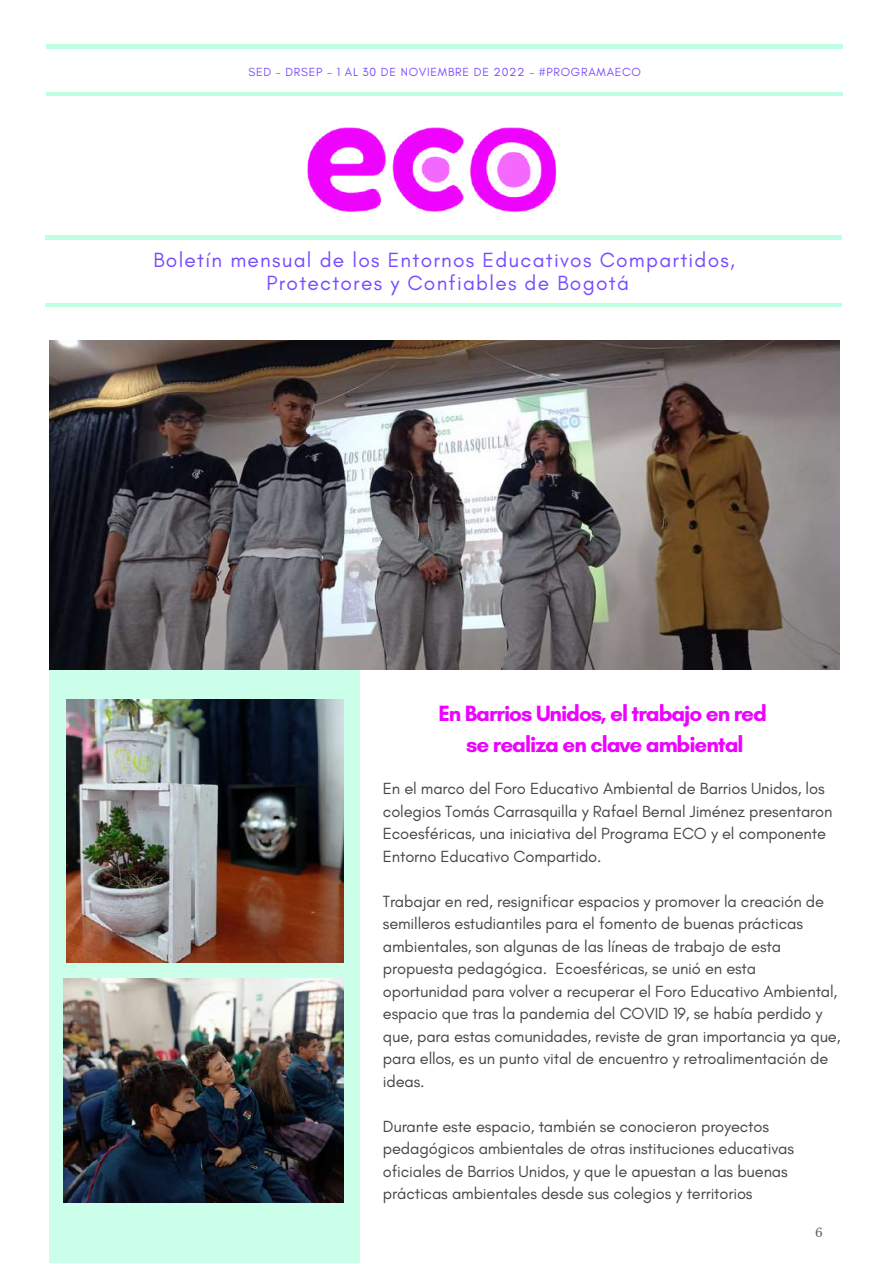
<style>
.page{position:relative;width:893px;height:1264px;background:#fff}
.page>*{position:absolute;margin:0;border:0;box-sizing:border-box;transform-origin:0 0}
.t1{font:700 22.5px/31.5px "Glacial Indifference";letter-spacing:-.045em;color:#ec03ff;text-align:center}
.t2{font:21px/23.5px "Glacial Indifference";letter-spacing:.06em;color:#784bff;text-align:center}
.t3{font:16.5px/22.5px "Glacial Indifference";letter-spacing:-.01em;color:#464544}
.t4{font:12px "Glacial Indifference";letter-spacing:.06em;color:#784bff}
.t5{font:12px "Libre Baskerville";color:#666}
</style>
<div class="page">
<hr style="left:47px;top:92px;width:795px;height:4px;background:#bfffe4">
<hr style="left:47px;top:45px;width:795px;height:3px;background:#7fffc9">
<div style="left:49px;top:631px;width:311px;height:631px;background:#cbffe9"></div>
<img style="left:49px;top:340px;width:790px;height:330px">
<img style="left:307px;top:127px;width:250px;height:86px">
<hr style="left:45px;top:236px;width:796px;height:3px;background:#7fffc9">
<hr style="left:45px;top:303px;width:796px;height:4px;background:#bfffe4">
<img style="left:67px;top:699px;width:276px;height:263px">
<img style="left:64px;top:978px;width:279px;height:224px">
<p class="t4" style="left:248px;top:65px;width:394px">SED - DRSEP - 1 AL 30 DE NOVIEMBRE DE 2022 - #PROGRAMAECO</p>
<p class="t2" style="left:153px;top:248px;width:583px">Boletín mensual de los Entornos Educativos Compartidos,<br>Protectores y Confiables de Bogotá</p>
<h1 class="t1" style="left:438px;top:697px;width:330px">En Barrios Unidos, el trabajo en red se realiza en clave ambiental</h1>
<p class="t3" style="left:383px;top:777px;width:451px">En el marco del Foro Educativo Ambiental de Barrios Unidos, los colegios Tomás Carrasquilla y Rafael Bernal Jiménez presentaron Ecoesféricas, una iniciativa del Programa ECO y el componente Entorno Educativo Compartido.</p>
<p class="t3" style="left:383px;top:889px;width:459px">Trabajar en red, resignificar espacios y promover la creación de semilleros estudiantiles para el fomento de buenas prácticas ambientales, son algunas de las líneas de trabajo de esta propuesta pedagógica. Ecoesféricas, se unió en esta oportunidad para volver a recuperar el Foro Educativo Ambiental, espacio que tras la pandemia del COVID 19, se había perdido y que, para estas comunidades, reviste de gran importancia ya que, para ellos, es un punto vital de encuentro y retroalimentación de ideas.</p>
<p class="t3" style="left:383px;top:1114px;width:412px">Durante este espacio, también se conocieron proyectos pedagógicos ambientales de otras instituciones educativas oficiales de Barrios Unidos, y que le apuestan a las buenas prácticas ambientales desde sus colegios y territorios</p>
<p class="t5" style="left:815px;top:1225px;width:9px">6</p>
</div>
